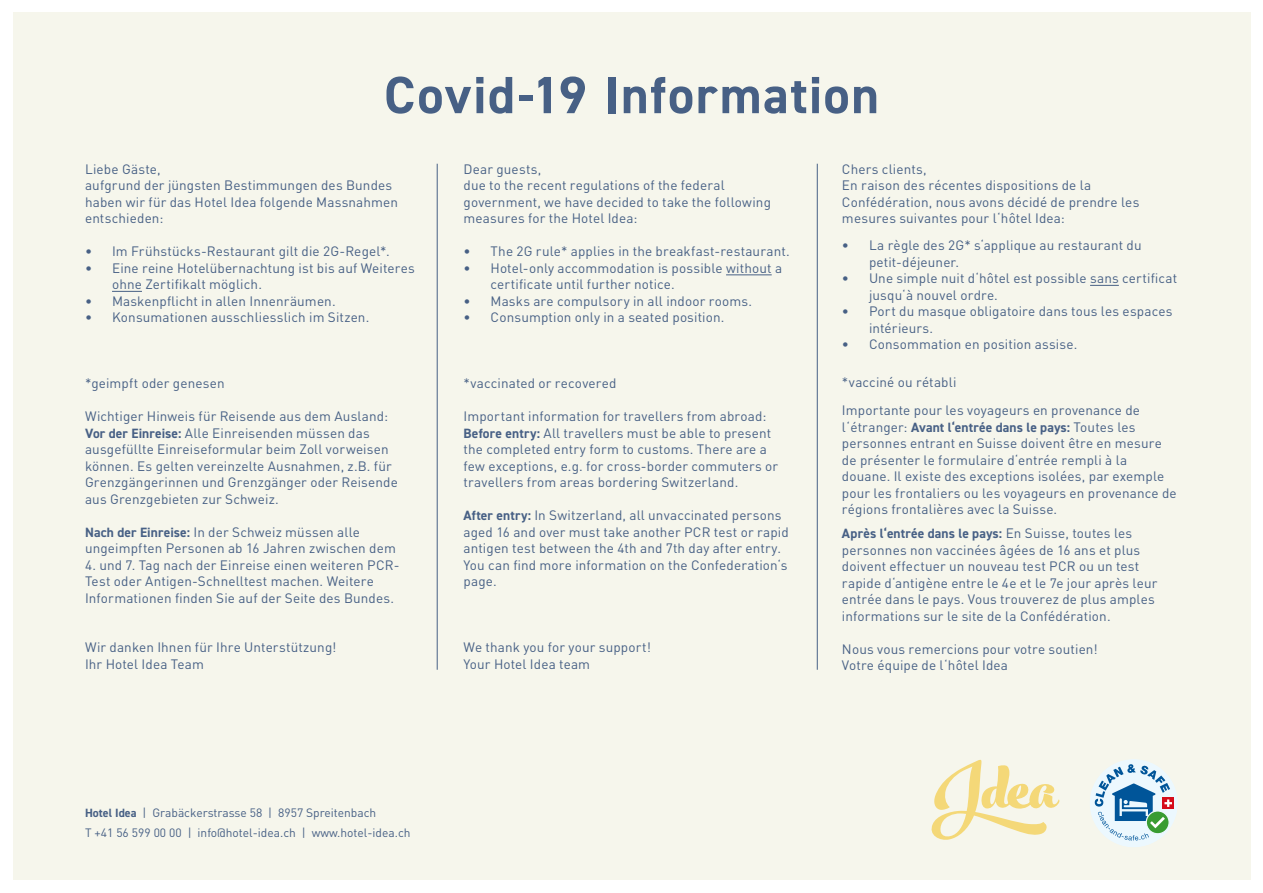
<style>
.page{position:relative;width:1263px;height:893px;background:#fff}
.page>*{position:absolute;margin:0;border:0;box-sizing:border-box;transform-origin:0 0}
.t1{font:700 52.5px "DIN2014";letter-spacing:.03em;color:#476085}
.t2{font:13.5px/16.5px "DIN";letter-spacing:.01em;color:#476085}
.t3{font:700 13.5px "DIN2014";letter-spacing:.01em;color:#476085}
.t4{font:12px/19.2px "DIN";color:#476085}
.s1{font-family:"DIN2014";font-weight:700}
.s2{font-family:"DIN";font-weight:400}
</style>
<div class="page">
<div style="left:13px;top:13px;width:1237px;height:867px;background:#f6f6ec"></div>
<hr style="left:112px;top:291px;width:30px;height:1px;background:#476085">
<hr style="left:726px;top:274px;width:46px;height:1px;background:#476085">
<svg style="left:1090px;top:285px;width:29px;height:1px"></svg>
<hr style="left:437px;top:164px;width:1px;height:506px;background:#476085">
<hr style="left:817px;top:164px;width:1px;height:506px;background:#476085">
<div style="left:1089px;top:759px;width:89px;height:88px;background:#ecf8fe;border-radius:50%"></div>
<div style="left:1091px;top:760px;width:86px;height:86px;border:17px solid #ecf8fe;border-radius:50%"></div>
<div style="left:1162px;top:798px;width:12px;height:11px;background:#d50c1b"></div>
<svg style="left:1095px;top:764px;width:77px;height:76px"></svg>
<svg style="left:931px;top:759px;width:128px;height:81px"></svg>
<h1 class="t1" style="left:384px;top:60px;width:496px">Covid-19 Information</h1>
<p class="t2" style="left:85px;top:161px;width:315px">Liebe Gäste,<br>aufgrund der jüngsten Bestimmungen des Bundes haben wir für das Hotel Idea folgende Massnahmen entschieden:</p>
<p class="t2" style="left:85px;top:243px;width:306px">• Im Frühstücks-Restaurant gilt die 2G-Regel*.</p>
<p class="t2" style="left:112px;top:260px;width:304px;text-indent:-27px">• Eine reine Hotelübernachtung ist bis auf Weiteres ohne Zertifikalt möglich.</p>
<p class="t2" style="left:85px;top:293px;width:252px">• Maskenpflicht in allen Innenräumen.</p>
<p class="t2" style="left:85px;top:309px;width:286px">• Konsumationen ausschliesslich im Sitzen.</p>
<p class="t2" style="left:85px;top:375px;width:141px">*geimpft oder genesen</p>
<p class="t2" style="left:85px;top:408px;width:314px">Wichtiger Hinweis für Reisende aus dem Ausland:<br><span class="s1">Vor der Einreise:</span> Alle Einreisenden müssen das ausgefüllte Einreiseformular beim Zoll vorweisen können. Es gelten vereinzelte Ausnahmen, z.B. für Grenzgängerinnen und Grenzgänger oder Reisende aus Grenzgebieten zur Schweiz.</p>
<p class="t2" style="left:85px;top:524px;width:312px"><span class="s1">Nach der Einreise:</span> In der Schweiz müssen alle ungeimpften Personen ab 16 Jahren zwischen dem</p>
<p class="t2" style="left:85px;top:557px;width:316px">4. und 7. Tag nach der Einreise einen weiteren PCR-<br>Test oder Antigen-Schnelltest machen. Weitere<br>Informationen finden Sie auf der Seite des Bundes.</p>
<p class="t2" style="left:85px;top:639px;width:253px">Wir danken Ihnen für Ihre Unterstützung!<br>Ihr Hotel Idea Team</p>
<p class="t2" style="left:463px;top:161px;width:309px">Dear guests,<br>due to the recent regulations of the federal government, we have decided to take the following measures for the Hotel Idea:</p>
<p class="t2" style="left:463px;top:243px;width:328px">• The 2G rule* applies in the breakfast-restaurant.</p>
<p class="t2" style="left:490px;top:260px;width:293px;text-indent:-27px">• Hotel-only accommodation is possible without a certificate until further notice.</p>
<p class="t2" style="left:463px;top:293px;width:290px">• Masks are compulsory in all indoor rooms.</p>
<p class="t2" style="left:463px;top:309px;width:263px">• Consumption only in a seated position.</p>
<p class="t2" style="left:463px;top:375px;width:154px">*vaccinated or recovered</p>
<p class="t2" style="left:463px;top:408px;width:316px">Important information for travellers from abroad:<br><span class="s1">Before entry:</span> All travellers must be able to present the completed entry form to customs. There are a few exceptions, e.g. for cross-border commuters or travellers from areas bordering Switzerland.</p>
<p class="t2" style="left:463px;top:507px;width:327px"><span class="s1">After entry:</span> In Switzerland, all unvaccinated persons aged 16 and over must take another PCR test or rapid antigen test between the 4th and 7th day after entry.<br>You can find more information on the Confederation‘s page.</p>
<p class="t2" style="left:463px;top:639px;width:189px">We thank you for your support!<br>Your Hotel Idea team</p>
<p class="t2" style="left:842px;top:161px;width:299px">Chers clients,<br>En raison des récentes dispositions de la Confédération, nous avons décidé de prendre les mesures suivantes pour l‘hôtel Idea:</p>
<p class="t2" style="left:869px;top:237px;width:274px;text-indent:-27px">• La règle des 2G* s‘applique au restaurant du petit-déjeuner.</p>
<p class="t2" style="left:869px;top:270px;width:310px;text-indent:-27px">• Une simple nuit d‘hôtel est possible sans certificat jusqu‘à nouvel ordre.</p>
<p class="t2" style="left:869px;top:303px;width:305px;text-indent:-27px">• Port du masque obligatoire dans tous les espaces intérieurs.</p>
<p class="t2" style="left:842px;top:336px;width:237px">• Consommation en position assise.</p>
<p class="t2" style="left:842px;top:368px;width:300px;line-height:28.5px">*vacciné ou rétabli<br>Importante pour les voyageurs en provenance de</p>
<p class="t3" style="left:842px;top:418px;width:295px"><span class="s2">l‘étranger:</span> Avant l‘entrée dans le pays: <span class="s2">Toutes les</span></p>
<p class="t2" style="left:842px;top:435px;width:336px">personnes entrant en Suisse doivent être en mesure de présenter le formulaire d‘entrée rempli à la douane. Il existe des exceptions isolées, par exemple pour les frontaliers ou les voyageurs en provenance de régions frontalières avec la Suisse.</p>
<p class="t3" style="left:842px;top:525px;width:292px">Après l‘entrée dans le pays: <span class="s2">En Suisse, toutes les</span></p>
<p class="t2" style="left:842px;top:542px;width:317px">personnes non vaccinées âgées de 16 ans et plus doivent effectuer un nouveau test PCR ou un test rapide d‘antigène entre le 4e et le 7e jour après leur entrée dans le pays. Vous trouverez de plus amples informations sur le site de la Confédération.</p>
<p class="t2" style="left:842px;top:641px;width:257px">Nous vous remercions pour votre soutien!<br>Votre équipe de l‘hôtel Idea</p>
<p class="t4" style="left:85px;top:803px;width:327px"><span class="s1">Hotel Idea</span> | Grabäckerstrasse 58 | 8957 Spreitenbach<br>T +41 56 599 00 00 | info@hotel-idea.ch | www.hotel-idea.ch</p>
</div>
